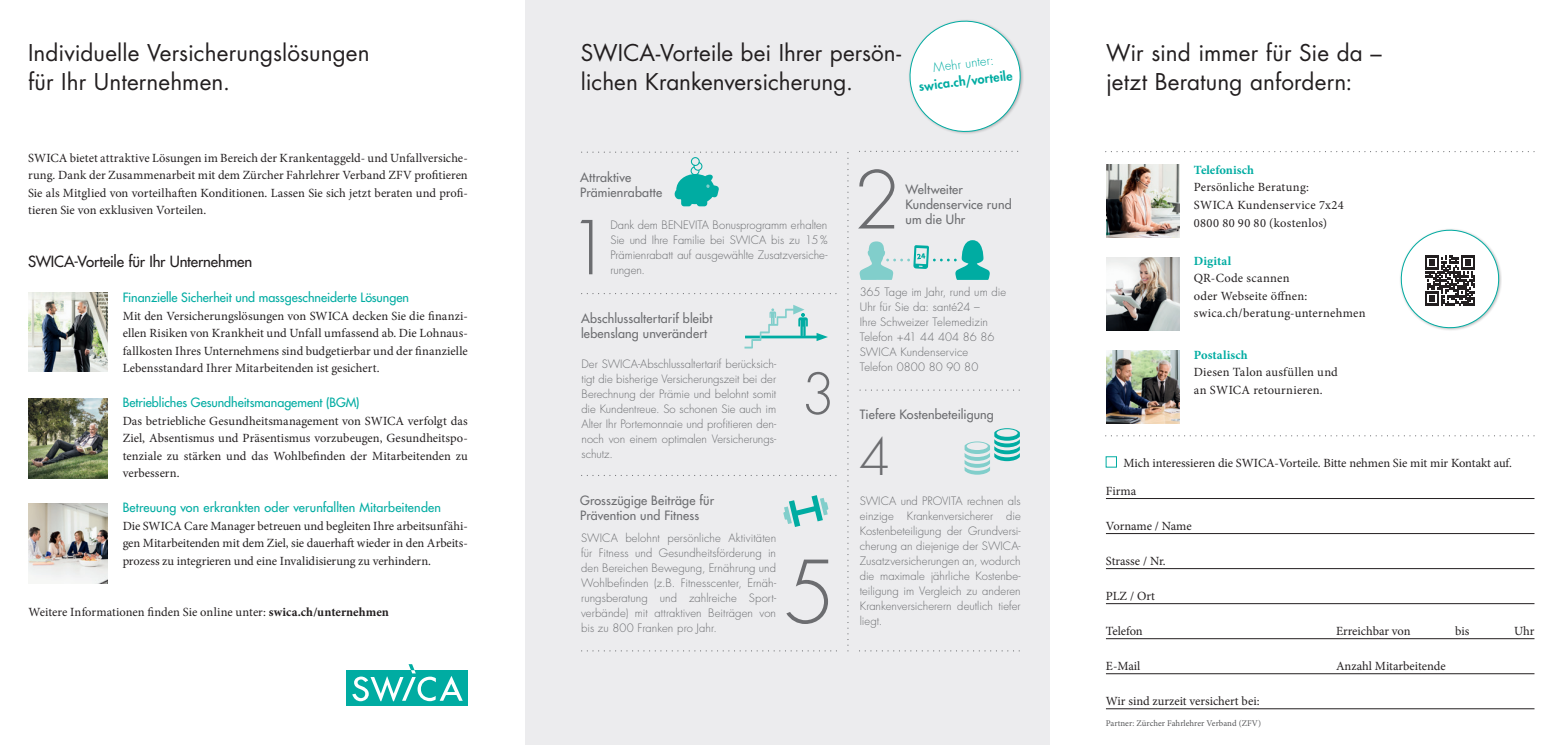
<style>
.page{position:relative;width:1563px;height:745px;background:#fff}
.page>*{position:absolute;margin:0;border:0;box-sizing:border-box;transform-origin:0 0}
.t1{font:300 84.25px "Futura Std";color:#6c6d70}
.t2{font:300 77.62px "Futura Std";color:#6c6d70}
.t3{font:300 72px "Futura Std";color:#6c6d70}
.t4{font:300 55.38px "Futura Std";color:#6c6d70}
.t5{font:300 49.38px "Futura Std";color:#6c6d70}
.t6{font:22.5px/28.8px "Futura Std";letter-spacing:.005em;color:#231f20}
.t7{font:500 15px "Futura Std";letter-spacing:-.01em;color:#231f20}
.t8{font:12.5px/17.5px "Minion Pro";color:#231f20;text-align:justify}
.t9{font:500 12.5px/15px "Futura Std";letter-spacing:.01em;color:#6c6d70}
.t10{font:500 12.5px "Futura Std";color:#00aca2}
.t11{font:12.5px/17.5px "Minion Pro";letter-spacing:.02em;color:#231f20}
.t12{font:700 12.5px "Minion Pro";letter-spacing:.005em;color:#00aca2}
.t13{font:800 12.5px "Futura Std";color:#00aca2}
.t14{font:300 12.5px "Futura Std";color:#00aca2}
.t15{font:300 11.25px/15px "Futura Std";letter-spacing:.005em;color:#6c6d70;text-align:justify}
.t16{font:8.75px "Minion Pro";letter-spacing:.005em;color:#57585a}
.s1{font-weight:700}
</style>
<div class="page">
<div style="left:525px;top:0;width:525px;height:744px;background:#ececee"></div>
<div style="left:346px;top:669px;width:122px;height:36px;background:#00aca2"></div>
<svg style="left:352px;top:664px;width:111px;height:36px"></svg>
<div style="left:1106px;top:456px;width:11px;height:11px;background:#fff;border:1px solid #00aca2"></div>
<svg style="left:582px;top:650px;width:255px;height:1px"></svg>
<svg style="left:582px;top:293px;width:255px;height:1px"></svg>
<svg style="left:860px;top:389px;width:160px;height:1px"></svg>
<svg style="left:582px;top:475px;width:255px;height:1px"></svg>
<svg style="left:847px;top:152px;width:1px;height:499px"></svg>
<svg style="left:859px;top:151px;width:159px;height:1px"></svg>
<svg style="left:859px;top:650px;width:161px;height:1px"></svg>
<hr style="left:746px;top:335px;width:75px;height:3px;background:#00aca2">
<svg style="left:816px;top:333px;width:12px;height:8px"></svg>
<svg style="left:744px;top:305px;width:64px;height:43px"></svg>
<svg style="left:859px;top:240px;width:131px;height:40px"></svg>
<svg style="left:964px;top:428px;width:56px;height:46px"></svg>
<svg style="left:1105px;top:151px;width:430px;height:1px"></svg>
<img style="left:1106px;top:164px;width:73px;height:73px">
<img style="left:1106px;top:257px;width:73px;height:73px">
<img style="left:1106px;top:350px;width:73px;height:73px">
<svg style="left:1105px;top:435px;width:430px;height:1px"></svg>
<svg style="left:1400px;top:229px;width:101px;height:101px"></svg>
<svg style="left:783px;top:495px;width:45px;height:31px"></svg>
<svg style="left:582px;top:151px;width:255px;height:55px"></svg>
<svg style="left:909px;top:20px;width:114px;height:114px"></svg>
<hr style="left:1106px;top:498px;width:428px;height:1px;background:#231f20">
<hr style="left:1106px;top:533px;width:428px;height:1px;background:#231f20">
<hr style="left:1106px;top:568px;width:428px;height:1px;background:#231f20">
<hr style="left:1106px;top:603px;width:428px;height:1px;background:#231f20">
<hr style="left:1106px;top:638px;width:428px;height:1px;background:#231f20">
<hr style="left:1106px;top:673px;width:428px;height:1px;background:#231f20">
<hr style="left:1106px;top:708px;width:428px;height:1px;background:#231f20">
<img style="left:28px;top:292px;width:80px;height:79px">
<img style="left:28px;top:503px;width:80px;height:80px">
<img style="left:28px;top:398px;width:80px;height:80px">
<h3 class="t6" style="left:28px;top:39px;width:343px">Individuelle Versicherungslösungen für Ihr Unternehmen.</h3>
<p class="t8" style="left:28px;top:149px;width:441px">SWICA bietet attraktive Lösungen im Bereich der Krankentaggeld- und Unfallversiche&shy;rung. Dank der Zusammenarbeit mit dem Zürcher Fahrlehrer Verband ZFV profitieren Sie als Mitglied von vorteilhaften Konditionen. Lassen Sie sich jetzt beraten und profi&shy;tieren Sie von exklusiven Vorteilen.</p>
<p class="t7" style="left:28px;top:252px;width:226px">SWICA-Vorteile für Ihr Unternehmen</p>
<p class="t10" style="left:123px;top:289px;width:288px">Finanzielle Sicherheit und massgeschneiderte Lösungen</p>
<p class="t8" style="left:123px;top:307px;width:347px">Mit den Versicherungslösungen von SWICA decken Sie die finanzi&shy;ellen Risiken von Krankheit und Unfall umfassend ab. Die Lohnaus&shy;fallkosten Ihres Unternehmens sind budgetierbar und der finanzielle Lebensstandard Ihrer Mitarbeitenden ist gesichert.</p>
<p class="t10" style="left:123px;top:394px;width:238px">Betriebliches Gesundheitsmanagement (BGM)</p>
<p class="t8" style="left:123px;top:412px;width:347px">Das betriebliche Gesundheitsmanagement von SWICA verfolgt das Ziel, Absentismus und Präsentismus vorzubeugen, Gesundheitspo&shy;tenziale zu stärken und das Wohlbefinden der Mitarbeitenden zu verbessern.</p>
<p class="t10" style="left:123px;top:499px;width:320px">Betreuung von erkrankten oder verunfallten Mitarbeitenden</p>
<p class="t8" style="left:123px;top:517px;width:347px">Die SWICA Care Manager betreuen und begleiten Ihre arbeitsunfähi&shy;gen Mitarbeitenden mit dem Ziel, sie dauerhaft wieder in den Arbeits&shy;prozess zu integrieren und eine Invalidisierung zu verhindern.</p>
<p class="t8" style="left:28px;top:603px;width:362px">Weitere Informationen finden Sie online unter: <span class="s1">swica.ch/unternehmen</span></p>
<h3 class="t6" style="left:581px;top:39px;width:322px">SWICA-Vorteile bei Ihrer persön&shy;lichen Krankenversicherung.</h3>
<p class="t14" style="left:932px;top:60px;width:62px;rotate:-7deg">Mehr unter:</p>
<p class="t13" style="left:918px;top:79px;width:96px;rotate:-7deg">swica.ch/vorteile</p>
<p class="t9" style="left:580px;top:169px;width:83px">Attraktive<br>Prämienrabatte</p>
<h3 class="t3" style="left:567px;top:204px;width:46px">1</h3>
<p class="t15" style="left:610px;top:218px;width:219px">Dank dem BENEVITA Bonusprogramm erhalten Sie und Ihre Familie bei SWICA bis zu 15% Prämienrabatt auf ausgewählte Zusatzversiche&shy;rungen.</p>
<p class="t9" style="left:581px;top:311px;width:133px">Abschlussaltertarif bleibt lebenslang unverändert</p>
<p class="t15" style="left:581px;top:356px;width:196px">Der SWICA-Abschlussaltertarif berücksich&shy;tigt die bisherige Versicherungszeit bei der Berechnung der Prämie und belohnt somit die Kundentreue. So schonen Sie auch im Alter Ihr Portemonnaie und profitieren den&shy;noch von einem optimalen Versicherungs&shy;schutz.</p>
<h3 class="t4" style="left:801px;top:360px;width:36px">3</h3>
<p class="t9" style="left:580px;top:492px;width:135px">Grosszügige Beiträge für<br>Prävention und Fitness</p>
<p class="t15" style="left:581px;top:530px;width:197px">SWICA belohnt persönliche Aktivitäten für Fitness und Gesundheitsförderung in den Bereichen Bewegung, Ernährung und Wohlbefinden (z.B. Fitnesscenter, Ernäh&shy;rungsberatung und zahlreiche Sport&shy;verbände) mit attraktiven Beiträgen von bis zu 800 Franken pro Jahr.</p>
<h1 class="t1" style="left:783px;top:541px;width:54px">5</h1>
<h2 class="t2" style="left:853px;top:153px;width:50px">2</h2>
<p class="t9" style="left:905px;top:182px;width:108px">Weltweiter<br>Kundenservice rund um die Uhr</p>
<p class="t15" style="left:860px;top:285px;width:148px;text-align:left">365 Tage im Jahr, rund um die<br>Uhr für Sie da: santé24 –<br>Ihre Schweizer Telemedizin<br>Telefon +41 44 404 86 86<br>SWICA Kundenservice<br>Telefon 0800 80 90 80</p>
<p class="t9" style="left:860px;top:406px;width:136px">Tiefere Kostenbeteiligung</p>
<h3 class="t5" style="left:859px;top:426px;width:32px">4</h3>
<p class="t15" style="left:860px;top:493px;width:162px">SWICA und PROVITA rechnen als einzige Krankenversicherer die Kostenbeteiligung der Grundversi&shy;cherung an diejenige der SWICA-Zusatzversicherungen an, wodurch die maximale jährliche Kostenbe&shy;teiligung im Vergleich zu anderen Krankenversicherern deutlich tiefer liegt.</p>
<h3 class="t6" style="left:1106px;top:38px;width:277px">Wir sind immer für Sie da – jetzt Beratung anfordern:</h3>
<p class="t12" style="left:1194px;top:161px;width:62px">Telefonisch</p>
<p class="t11" style="left:1194px;top:179px;width:151px">Persönliche Beratung:<br>SWICA Kundenservice 7x24<br>0800 80 90 80 (kostenlos)</p>
<p class="t12" style="left:1194px;top:252px;width:39px">Digital</p>
<p class="t8" style="left:1194px;top:269px;width:173px;text-align:left">QR-Code scannen<br>oder Webseite öffnen: swica.ch/beratung-unternehmen</p>
<p class="t12" style="left:1194px;top:346px;width:55px">Postalisch</p>
<p class="t8" style="left:1194px;top:363px;width:146px">Diesen Talon ausfüllen und an SWICA retournieren.</p>
<p class="t8" style="left:1123px;top:453px;width:390px">Mich interessieren die SWICA-Vorteile. Bitte nehmen Sie mit mir Kontakt auf.</p>
<p class="t8" style="left:1106px;top:482px;width:32px">Firma</p>
<p class="t8" style="left:1106px;top:517px;width:87px">Vorname / Name</p>
<p class="t8" style="left:1106px;top:552px;width:61px">Strasse / Nr.</p>
<p class="t8" style="left:1106px;top:587px;width:50px">PLZ / Ort</p>
<p class="t8" style="left:1106px;top:622px;width:38px">Telefon</p>
<p class="t8" style="left:1336px;top:622px;width:76px">Erreichbar von</p>
<p class="t8" style="left:1455px;top:622px;width:16px">bis</p>
<p class="t8" style="left:1514px;top:622px;width:22px">Uhr</p>
<p class="t8" style="left:1106px;top:657px;width:36px">E-Mail</p>
<p class="t8" style="left:1336px;top:657px;width:111px">Anzahl Mitarbeitende</p>
<p class="t8" style="left:1106px;top:692px;width:155px">Wir sind zurzeit versichert bei:</p>
<p class="t16" style="left:1106px;top:716px;width:157px">Partner: Zürcher Fahrlehrer Verband (ZFV)</p>
</div>
